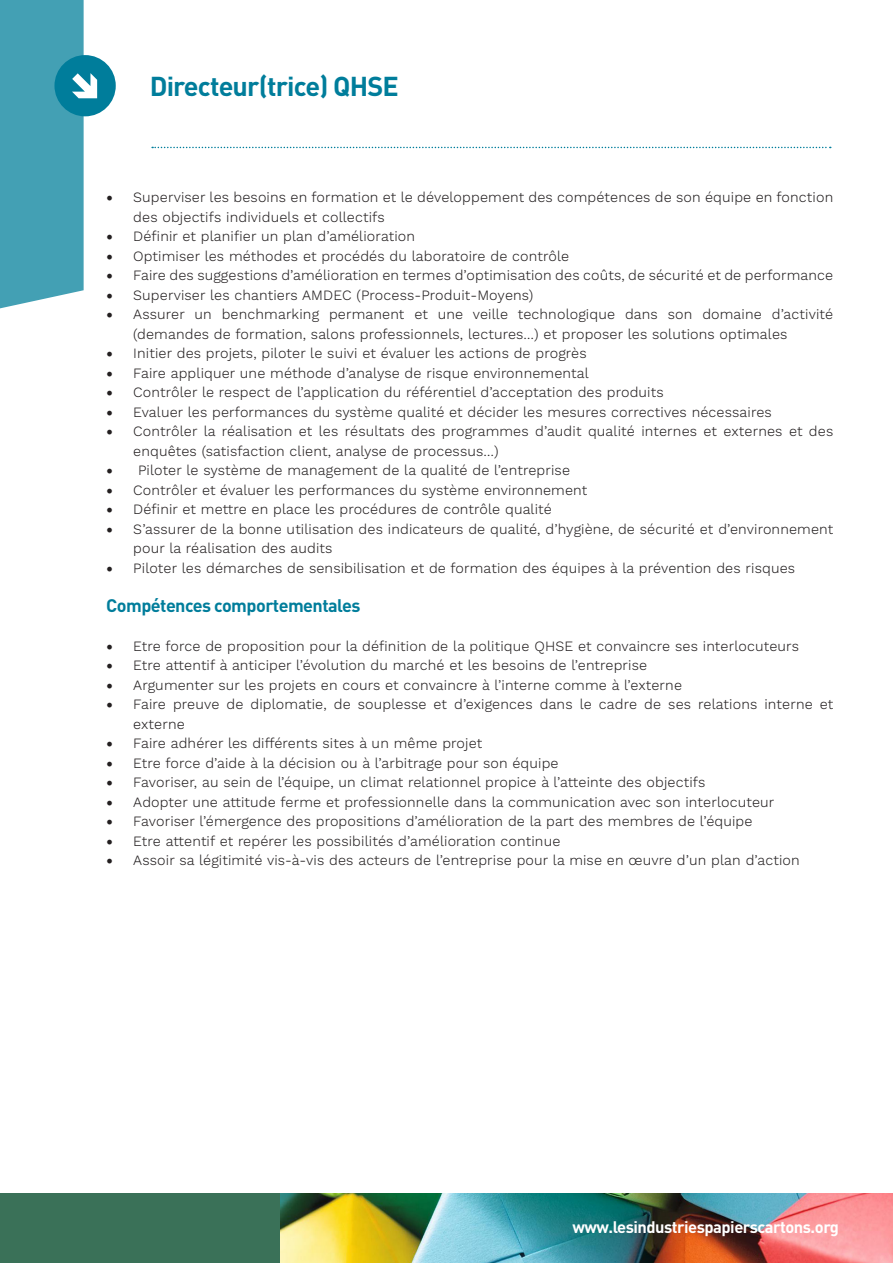
<style>
.page{position:relative;width:893px;height:1263px;background:#fff}
.page>*{position:absolute;margin:0;border:0;box-sizing:border-box;transform-origin:0 0}
.t1{font:700 27px "DINOT";letter-spacing:-.03em;color:#007d9b}
.t2{font:700 18px "DINOT";letter-spacing:-.03em;color:#007d9b}
.t3{font:700 16.5px "DINOT";letter-spacing:-.03em;color:#fff}
.t4{font:300 14.25px/19.5px "Work Sans";letter-spacing:.01em;color:#231f20}
.s1{font-family:"Minion Pro";font-weight:400;font-size:18px}
</style>
<div class="page">
<div style="left:54px;top:55px;width:62px;height:61px;background:#007d9b;border-radius:50%"></div>
<svg style="left:0;top:0;width:97px;height:309px"></svg>
<svg style="left:152px;top:147px;width:679px;height:1px"></svg>
<div style="left:0;top:1193px;width:893px;height:70px;background:#3a7158"></div>
<img style="left:281px;top:1193px;width:612px;height:70px">
<p class="t1" style="left:150px;top:67px;width:251px">Directeur(trice) QHSE</p>
<p class="t4" style="left:133px;top:188px;width:701px;text-indent:-27px"><span class="s1">•</span> Superviser les besoins en formation et le développement des compétences de son équipe en fonction des objectifs individuels et collectifs</p>
<p class="t4" style="left:106px;top:227px;width:310px"><span class="s1">•</span> Définir et planifier un plan d’amélioration</p>
<p class="t4" style="left:106px;top:247px;width:464px"><span class="s1">•</span> Optimiser les méthodes et procédés du laboratoire de contrôle</p>
<p class="t4" style="left:106px;top:266px;width:728px"><span class="s1">•</span> Faire des suggestions d’amélioration en termes d’optimisation des coûts, de sécurité et de performance</p>
<p class="t4" style="left:106px;top:286px;width:428px"><span class="s1">•</span> Superviser les chantiers AMDEC (Process-Produit-Moyens)</p>
<p class="t4" style="left:133px;top:305px;width:701px;text-indent:-27px"><span class="s1">•</span> Assurer un benchmarking permanent et une veille technologique dans son domaine d’activité (demandes de formation, salons professionnels, lectures…) et proposer les solutions optimales</p>
<p class="t4" style="left:106px;top:344px;width:482px"><span class="s1">•</span> Initier des projets, piloter le suivi et évaluer les actions de progrès</p>
<p class="t4" style="left:106px;top:364px;width:484px"><span class="s1">•</span> Faire appliquer une méthode d’analyse de risque environnemental</p>
<p class="t4" style="left:106px;top:383px;width:559px"><span class="s1">•</span> Contrôler le respect de l’application du référentiel d’acceptation des produits</p>
<p class="t4" style="left:106px;top:403px;width:667px"><span class="s1">•</span> Evaluer les performances du système qualité et décider les mesures correctives nécessaires</p>
<p class="t4" style="left:133px;top:422px;width:701px;text-indent:-27px"><span class="s1">•</span> Contrôler la réalisation et les résultats des programmes d’audit qualité internes et externes et des enquêtes (satisfaction client, analyse de processus…)</p>
<p class="t4" style="left:106px;top:461px;width:465px"><span class="s1">•</span> Piloter le système de management de la qualité de l’entreprise</p>
<p class="t4" style="left:106px;top:481px;width:483px"><span class="s1">•</span> Contrôler et évaluer les performances du système environnement</p>
<p class="t4" style="left:106px;top:500px;width:447px"><span class="s1">•</span> Définir et mettre en place les procédures de contrôle qualité</p>
<p class="t4" style="left:133px;top:520px;width:701px;text-indent:-27px"><span class="s1">•</span> S’assurer de la bonne utilisation des indicateurs de qualité, d’hygiène, de sécurité et d’environnement pour la réalisation des audits</p>
<p class="t4" style="left:106px;top:559px;width:690px"><span class="s1">•</span> Piloter les démarches de sensibilisation et de formation des équipes à la prévention des risques</p>
<p class="t2" style="left:106px;top:593px;width:256px">Compétences comportementales</p>
<p class="t4" style="left:106px;top:637px;width:694px"><span class="s1">•</span> Etre force de proposition pour la définition de la politique QHSE et convaincre ses interlocuteurs</p>
<p class="t4" style="left:106px;top:656px;width:542px"><span class="s1">•</span> Etre attentif à anticiper l’évolution du marché et les besoins de l’entreprise</p>
<p class="t4" style="left:106px;top:676px;width:577px"><span class="s1">•</span> Argumenter sur les projets en cours et convaincre à l’interne comme à l’externe</p>
<p class="t4" style="left:133px;top:695px;width:702px;text-indent:-27px"><span class="s1">•</span> Faire preuve de diplomatie, de souplesse et d’exigences dans le cadre de ses relations interne et externe</p>
<p class="t4" style="left:106px;top:734px;width:377px"><span class="s1">•</span> Faire adhérer les différents sites à un même projet</p>
<p class="t4" style="left:106px;top:754px;width:454px"><span class="s1">•</span> Etre force d’aide à la décision ou à l’arbitrage pour son équipe</p>
<p class="t4" style="left:106px;top:773px;width:601px"><span class="s1">•</span> Favoriser, au sein de l’équipe, un climat relationnel propice à l’atteinte des objectifs</p>
<p class="t4" style="left:106px;top:793px;width:670px"><span class="s1">•</span> Adopter une attitude ferme et professionnelle dans la communication avec son interlocuteur</p>
<p class="t4" style="left:106px;top:812px;width:648px"><span class="s1">•</span> Favoriser l’émergence des propositions d’amélioration de la part des membres de l’équipe</p>
<p class="t4" style="left:106px;top:832px;width:456px"><span class="s1">•</span> Etre attentif et repérer les possibilités d’amélioration continue</p>
<p class="t4" style="left:106px;top:851px;width:695px"><span class="s1">•</span> Assoir sa légitimité vis-à-vis des acteurs de l’entreprise pour la mise en œuvre d’un plan d’action</p>
<p class="t3" style="left:572px;top:1216px;width:268px">www.lesindustriespapierscartons.org</p>
</div>
